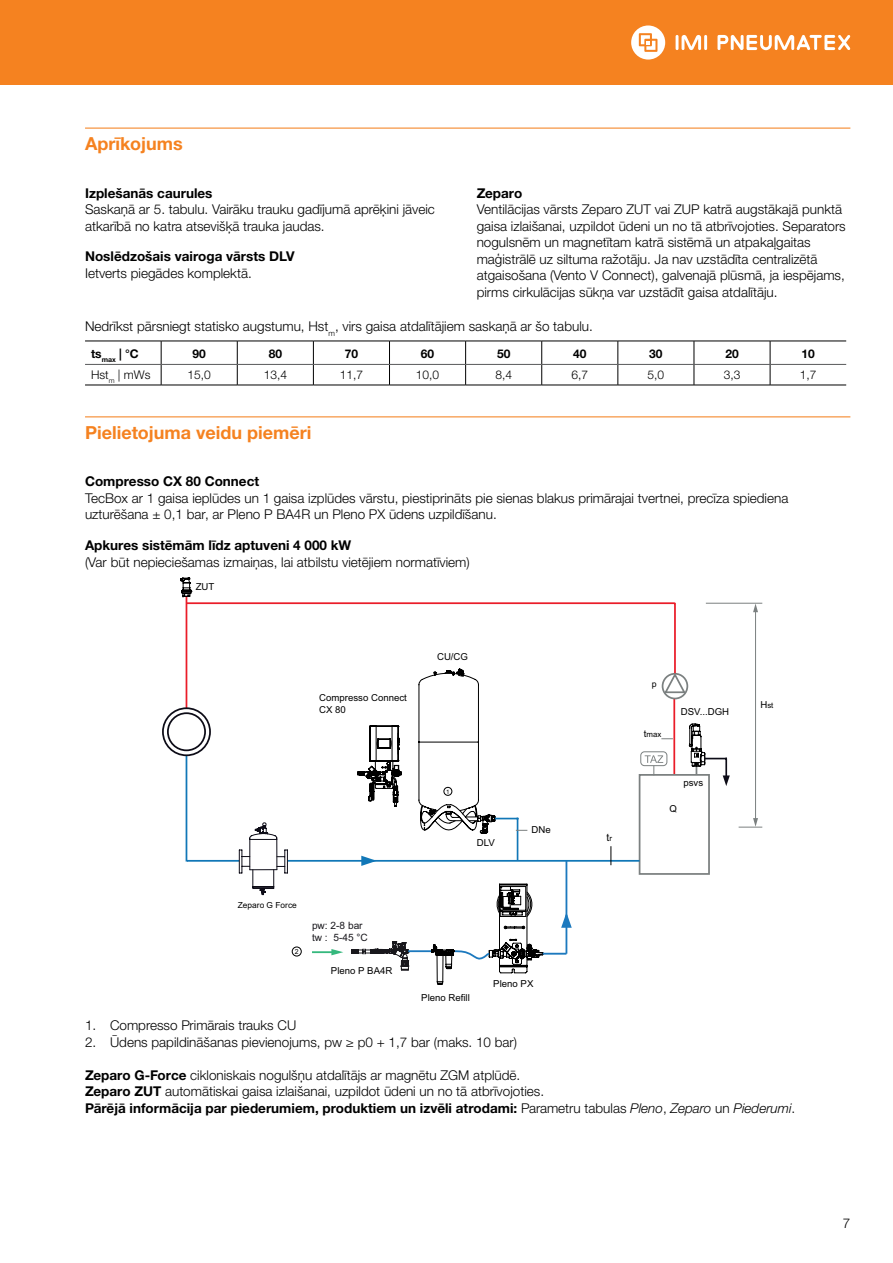
<style>
.page{position:relative;width:893px;height:1263px;background:#fff}
.page>*{position:absolute;margin:0;border:0;box-sizing:border-box;transform-origin:0 0}
.t1{font:700 18px "Helvetica Neue LTW1 G";color:#f58220}
.t2{font:300 13.5px/16.5px "Helvetica Neue LTW1 G";color:#000}
.t3{font:700 13.5px "Helvetica Neue LTW1 G";color:#000}
.t4{font:300 12px "Helvetica Neue LTW1 G";color:#000}
.t5{font:700 12px "Helvetica Neue LTW1 G";color:#000}
.t6{font:10.5px "Arial";color:#000}
.t7{font:10.05px/12.1px "Arial";color:#18171c}
.t8{font:9.6px/11.6px "Arial";color:#000}
.t9{font:8.7px "Arial";color:#000}
.t10{font:8.4px "Arial";color:#000}
.t11{font:7.8px "Arial";color:#000}
.t12{font:6.9px "Arial";color:#000}
.t13{font:6.15px "Arial";color:#000}
.s1{font-size:7.8px}
.s2{font-size:9.6px}
.s3{font-weight:700}
.s4{font-style:italic}
</style>
<div class="page">
<div style="left:0;top:0;width:893px;height:85px;background:#f58220"></div>
<hr style="left:704px;top:35px;width:3px;height:15px;background:#fff">
<svg style="left:676px;top:35px;width:25px;height:15px"></svg>
<svg style="left:631px;top:25px;width:34px;height:35px"></svg>
<svg style="left:717px;top:35px;width:133px;height:15px"></svg>
<hr style="left:85px;top:128px;width:765px;height:1px;background:#f58220">
<hr style="left:85px;top:416px;width:765px;height:1px;background:#f58220">
<hr style="left:85px;top:341px;width:76px;height:1px;background:#000">
<hr style="left:161px;top:341px;width:76px;height:1px;background:#000">
<hr style="left:237px;top:341px;width:76px;height:1px;background:#000">
<hr style="left:313px;top:341px;width:76px;height:1px;background:#000">
<hr style="left:389px;top:341px;width:77px;height:1px;background:#000">
<hr style="left:466px;top:341px;width:76px;height:1px;background:#000">
<hr style="left:542px;top:341px;width:76px;height:1px;background:#000">
<hr style="left:618px;top:341px;width:76px;height:1px;background:#000">
<hr style="left:694px;top:341px;width:76px;height:1px;background:#000">
<hr style="left:770px;top:341px;width:76px;height:1px;background:#000">
<svg style="left:161px;top:341px;width:1px;height:44px"></svg>
<svg style="left:237px;top:341px;width:1px;height:44px"></svg>
<svg style="left:313px;top:341px;width:1px;height:44px"></svg>
<svg style="left:389px;top:341px;width:1px;height:44px"></svg>
<svg style="left:465px;top:341px;width:1px;height:44px"></svg>
<svg style="left:541px;top:341px;width:1px;height:44px"></svg>
<svg style="left:618px;top:341px;width:1px;height:44px"></svg>
<svg style="left:694px;top:341px;width:1px;height:44px"></svg>
<svg style="left:770px;top:341px;width:1px;height:44px"></svg>
<hr style="left:85px;top:385px;width:76px;height:1px;background:#000">
<hr style="left:161px;top:385px;width:76px;height:1px;background:#000">
<hr style="left:237px;top:385px;width:76px;height:1px;background:#000">
<hr style="left:313px;top:385px;width:76px;height:1px;background:#000">
<hr style="left:389px;top:385px;width:77px;height:1px;background:#000">
<hr style="left:466px;top:385px;width:76px;height:1px;background:#000">
<hr style="left:542px;top:385px;width:76px;height:1px;background:#000">
<hr style="left:618px;top:385px;width:76px;height:1px;background:#000">
<hr style="left:694px;top:385px;width:76px;height:1px;background:#000">
<hr style="left:770px;top:385px;width:76px;height:1px;background:#000">
<hr style="left:85px;top:364px;width:76px;height:1px;background:#58595b">
<hr style="left:161px;top:364px;width:76px;height:1px;background:#58595b">
<hr style="left:237px;top:364px;width:76px;height:1px;background:#58595b">
<hr style="left:313px;top:364px;width:76px;height:1px;background:#58595b">
<hr style="left:389px;top:364px;width:77px;height:1px;background:#58595b">
<hr style="left:466px;top:364px;width:76px;height:1px;background:#58595b">
<hr style="left:542px;top:364px;width:76px;height:1px;background:#58595b">
<hr style="left:618px;top:364px;width:76px;height:1px;background:#58595b">
<hr style="left:694px;top:364px;width:76px;height:1px;background:#58595b">
<hr style="left:770px;top:364px;width:76px;height:1px;background:#58595b">
<div style="left:167px;top:712px;width:39px;height:39px;border:2px solid #0d0c17;border-radius:50%"></div>
<hr style="left:755px;top:608px;width:1px;height:213px;background:#7b8080">
<hr style="left:706px;top:603px;width:56px;height:1px;background:#7b8080">
<svg style="left:739px;top:818px;width:23px;height:10px"></svg>
<svg style="left:753px;top:603px;width:5px;height:9px"></svg>
<div style="left:162px;top:707px;width:49px;height:49px;border:2px solid #0d0c17;border-radius:50%"></div>
<svg style="left:180px;top:578px;width:550px;height:406px"></svg>
<h1 class="t1" style="left:85px;top:132px;width:99px">Aprīkojums</h1>
<p class="t3" style="left:85px;top:184px;width:129px">Izplešanās caurules</p>
<p class="t2" style="left:85px;top:201px;width:351px">Saskaņā ar 5. tabulu. Vairāku trauku gadījumā aprēķini jāveic atkarībā no katra atsevišķā trauka jaudas.</p>
<p class="t3" style="left:85px;top:248px;width:211px">Noslēdzošais vairoga vārsts DLV</p>
<p class="t2" style="left:85px;top:265px;width:168px">Ietverts piegādes komplektā.</p>
<p class="t3" style="left:477px;top:184px;width:47px">Zeparo</p>
<p class="t2" style="left:477px;top:201px;width:371px">Ventilācijas vārsts Zeparo ZUT vai ZUP katrā augstākajā punktā gaisa izlaišanai, uzpildot ūdeni un no tā atbrīvojoties. Separators nogulsnēm un magnetītam katrā sistēmā un atpakaļgaitas maģistrālē uz siltuma ražotāju. Ja nav uzstādīta centralizētā atgaisošana (Vento V Connect), galvenajā plūsmā, ja iespējams, pirms cirkulācijas sūkņa var uzstādīt gaisa atdalītāju.</p>
<p class="t2" style="left:85px;top:318px;width:509px">Nedrīkst pārsniegt statisko augstumu, Hst<sub>m</sub>, virs gaisa atdalītājiem saskaņā ar šo tabulu.</p>
<p class="t5" style="left:91px;top:346px;width:49px">ts<sub>max</sub> | °C</p>
<p class="t5" style="left:193px;top:346px;width:15px">90</p>
<p class="t5" style="left:269px;top:346px;width:15px">80</p>
<p class="t5" style="left:345px;top:346px;width:15px">70</p>
<p class="t5" style="left:421px;top:346px;width:15px">60</p>
<p class="t5" style="left:497px;top:346px;width:15px">50</p>
<p class="t5" style="left:573px;top:346px;width:15px">40</p>
<p class="t5" style="left:649px;top:346px;width:15px">30</p>
<p class="t5" style="left:725px;top:346px;width:15px">20</p>
<p class="t5" style="left:801px;top:346px;width:15px">10</p>
<p class="t4" style="left:91px;top:367px;width:61px">Hst<sub>m</sub> | mWs</p>
<p class="t4" style="left:188px;top:367px;width:25px">15,0</p>
<p class="t4" style="left:264px;top:367px;width:25px">13,4</p>
<p class="t4" style="left:340px;top:367px;width:25px">11,7</p>
<p class="t4" style="left:416px;top:367px;width:25px">10,0</p>
<p class="t4" style="left:495px;top:367px;width:18px">8,4</p>
<p class="t4" style="left:571px;top:367px;width:18px">6,7</p>
<p class="t4" style="left:648px;top:367px;width:18px">5,0</p>
<p class="t4" style="left:724px;top:367px;width:18px">3,3</p>
<p class="t4" style="left:800px;top:367px;width:18px">1,7</p>
<h1 class="t1" style="left:85px;top:421px;width:228px">Pielietojuma veidu piemēri</h1>
<p class="t3" style="left:85px;top:473px;width:176px">Compresso CX 80 Connect</p>
<p class="t2" style="left:85px;top:490px;width:705px">TecBox ar 1 gaisa ieplūdes un 1 gaisa izplūdes vārstu, piestiprināts pie sienas blakus primārajai tvertnei, precīza spiediena uzturēšana ± 0,1 bar, ar Pleno P BA4R un Pleno PX ūdens uzpildīšanu.</p>
<p class="t3" style="left:85px;top:537px;width:268px">Apkures sistēmām līdz aptuveni 4 000 kW</p>
<p class="t2" style="left:85px;top:554px;width:386px">(Var būt nepieciešamas izmaiņas, lai atbilstu vietējiem normatīviem)</p>
<p class="t8" style="left:196px;top:580px;width:20px">ZUT</p>
<p class="t8" style="left:319px;top:692px;width:89px">Compresso Connect<br>CX 80</p>
<p class="t8" style="left:437px;top:651px;width:32px">CU/CG</p>
<p class="t10" style="left:238px;top:899px;width:60px">Zeparo G Force</p>
<p class="t12" style="left:295px;top:947px;width:5px">2</p>
<p class="t7" style="left:312px;top:919px;width:57px">pw: 2-8 bar tw : 5-45 °C</p>
<p class="t8" style="left:331px;top:965px;width:63px">Pleno P BA4R</p>
<p class="t13" style="left:446px;top:787px;width:5px">1</p>
<p class="t8" style="left:477px;top:837px;width:20px">DLV</p>
<p class="t8" style="left:531px;top:823px;width:21px">DNe</p>
<p class="t8" style="left:421px;top:991px;width:50px">Pleno Refill</p>
<p class="t8" style="left:493px;top:978px;width:42px">Pleno PX</p>
<p class="t6" style="left:607px;top:830px;width:7px">t<span class="s1">r</span></p>
<p class="t9" style="left:652px;top:678px;width:6px">p</p>
<p class="t11" style="left:644px;top:729px;width:19px"><span class="s2">t</span>max</p>
<p class="t8" style="left:681px;top:705px;width:50px">DSV...DGH</p>
<p class="t8" style="left:683px;top:777px;width:21px">psvs</p>
<p class="t8" style="left:670px;top:802px;width:9px">Q</p>
<p class="t11" style="left:760px;top:699px;width:15px"><span class="s2">H</span>st</p>
<p class="t2" style="left:85px;top:1017px;width:213px">1. Compresso Primārais trauks CU</p>
<p class="t2" style="left:85px;top:1034px;width:434px">2. Ūdens papildināšanas pievienojums, pw ≥ p0 + 1,7 bar (maks. 10 bar)</p>
<p class="t2" style="left:85px;top:1067px;width:712px"><span class="s3">Zeparo G-Force</span> cikloniskais nogulšņu atdalītājs ar magnētu ZGM atplūdē.<br><span class="s3">Zeparo ZUT</span> automātiskai gaisa izlaišanai, uzpildot ūdeni un no tā atbrīvojoties.<br><span class="s3">Pārējā informācija par piederumiem, produktiem un izvēli atrodami:</span> Parametru tabulas <span class="s4">Pleno</span>, <span class="s4">Zeparo</span> un <span class="s4">Piederumi</span>.</p>
<p class="t2" style="left:843px;top:1215px;width:9px">7</p>
</div>
